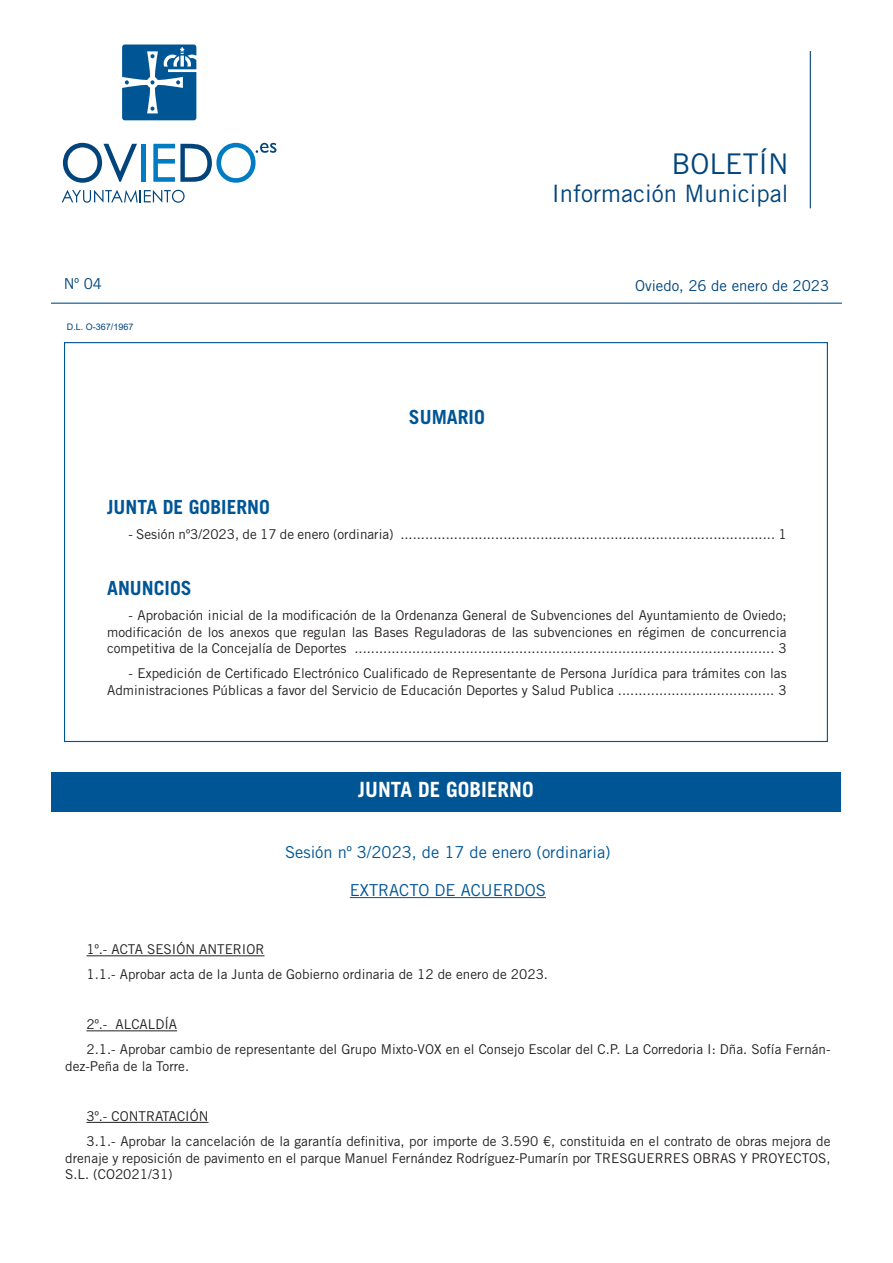
<style>
.page{position:relative;width:893px;height:1263px;background:#fff}
.page>*{position:absolute;margin:0;border:0;box-sizing:border-box;transform-origin:0 0}
.t1{font:28.5px "Trade Gothic LT Std";color:#00447b}
.t2{font:24px "Trade Gothic LT Std";color:#00447b}
.t3{font:700 21px "Trade Gothic LT Std";color:#fff}
.t4{font:700 19.5px "Trade Gothic LT Std";color:#005595}
.t5{font:16.5px "Trade Gothic LT Std";color:#005595}
.t6{font:15px "Trade Gothic LT Std";color:#00447b}
.t7{font:13.5px/16.5px "Trade Gothic LT Std";color:#231f20}
.t8{font:9px "Arial";color:#00447b}
</style>
<div class="page">
<hr style="left:810px;top:51px;width:1px;height:157px;background:#00447b">
<hr style="left:51px;top:303px;width:791px;height:1px;background:#005595">
<svg style="left:122px;top:45px;width:74px;height:75px;background:#3175a9"></svg>
<svg style="left:63px;top:143px;width:74px;height:40px"></svg>
<div style="left:141px;top:144px;width:5px;height:38px;background:#007cc2"></div>
<svg style="left:153px;top:143px;width:123px;height:40px"></svg>
<svg style="left:62px;top:190px;width:123px;height:13px"></svg>
<hr style="left:350px;top:897px;width:196px;height:1px;background:#005595">
<hr style="left:86px;top:955px;width:178px;height:1px;background:#231f20">
<hr style="left:86px;top:1030px;width:91px;height:1px;background:#231f20">
<hr style="left:86px;top:1122px;width:123px;height:1px;background:#231f20">
<div style="left:51px;top:772px;width:790px;height:39px;background:#005595"></div>
<p class="t6" style="left:64px;top:275px;width:40px">Nº 04</p>
<p class="t8" style="left:67px;top:320px;width:68px">D.L. O-367/1967</p>
<h3 class="t4" style="left:409px;top:405px;width:77px">SUMARIO</h3>
<h1 class="t1" style="left:671px;top:146px;width:119px">BOLETÍN</h1>
<h2 class="t2" style="left:552px;top:179px;width:238px">Información Municipal</h2>
<p class="t6" style="left:635px;top:277px;width:196px">Oviedo, 26 de enero de 2023</p>
<h3 class="t4" style="left:107px;top:495px;width:164px">JUNTA DE GOBIERNO</h3>
<p class="t7" style="left:128px;top:526px;width:660px">- Sesión nº3/2023, de 17 de enero (ordinaria) ........................................................................................... 1</p>
<h3 class="t4" style="left:107px;top:576px;width:86px">ANUNCIOS</h3>
<p class="t7" style="left:107px;top:607px;width:681px;text-align:justify;text-indent:21px">- Aprobación inicial de la modificación de la Ordenanza General de Subvenciones del Ayuntamiento de Oviedo; modificación de los anexos que regulan las Bases Reguladoras de las subvenciones en régimen de concurrencia competitiva de la Concejalía de Deportes ...................................................................................................... 3</p>
<p class="t7" style="left:107px;top:665px;width:681px;text-align:right">- Expedición de Certificado Electrónico Cualificado de Representante de Persona Jurídica para trámites con las<br>Administraciones Públicas a favor del Servicio de Educación Deportes y Salud Publica ...................................... 3</p>
<h3 class="t3" style="left:358px;top:777px;width:177px">JUNTA DE GOBIERNO</h3>
<p class="t5" style="left:285px;top:842px;width:327px">Sesión nº 3/2023, de 17 de enero (ordinaria)</p>
<p class="t5" style="left:350px;top:880px;width:198px">EXTRACTO DE ACUERDOS</p>
<p class="t7" style="left:86px;top:937px;width:463px;line-height:25px">1º.- ACTA SESIÓN ANTERIOR<br>1.1.- Aprobar acta de la Junta de Gobierno ordinaria de 12 de enero de 2023.</p>
<p class="t7" style="left:86px;top:1012px;width:746px;line-height:25px">2º.- ALCALDÍA<br>2.1.- Aprobar cambio de representante del Grupo Mixto-VOX en el Consejo Escolar del C.P. La Corredoria I: Dña. Sofía Fernán-</p>
<p class="t7" style="left:65px;top:1058px;width:125px">dez-Peña de la Torre.</p>
<p class="t7" style="left:86px;top:1103px;width:746px;line-height:25px">3º.- CONTRATACIÓN<br>3.1.- Aprobar la cancelación de la garantía definitiva, por importe de 3.590 €, constituida en el contrato de obras mejora de</p>
<p class="t7" style="left:65px;top:1149px;width:767px">drenaje y reposición de pavimento en el parque Manuel Fernández Rodríguez-Pumarín por TRESGUERRES OBRAS Y PROYECTOS,<br>S.L. (CO2021/31)</p>
</div>
